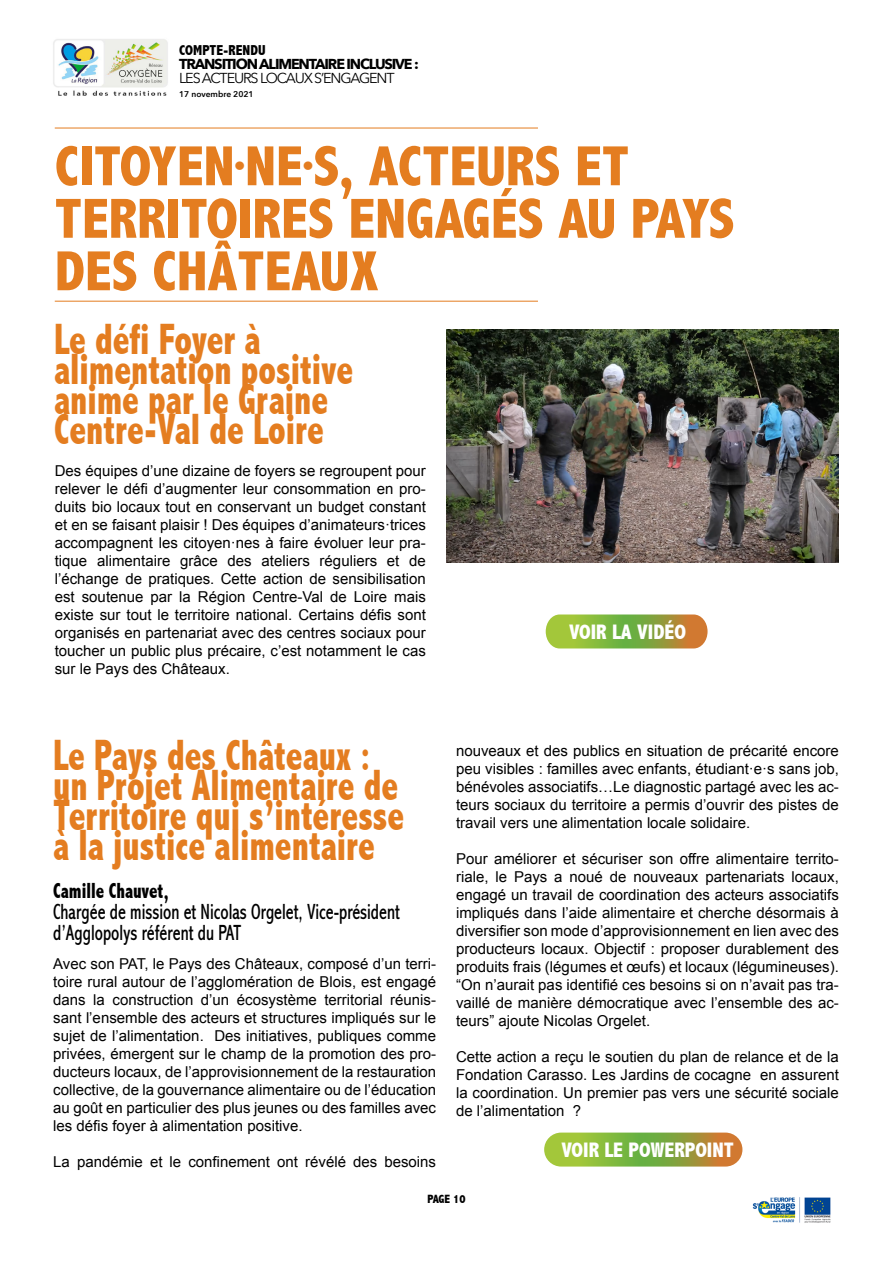
<style>
.page{position:relative;width:893px;height:1263px;background:#fff}
.page>*{position:absolute;margin:0;border:0;box-sizing:border-box;transform-origin:0 0}
.t1{font:800 condensed 57px/52.5px "Abadi";color:#e47d20}
.t2{font:800 condensed 43.95px "Abadi";color:#e47d20;scale:.82 1}
.t3{font:21.9px/21px "Abadi MT Condensed";color:#000;scale:.82 1}
.t4{font:800 condensed 21.9px "Abadi";color:#000;scale:.82 1}
.t5{font:800 condensed 21px "Abadi";color:#fff}
.t6{font:15px/18px "Arial";color:#000;text-align:justify}
.t7{font:700 14.4px "Avenir Next";letter-spacing:-.08em;color:#000}
.t8{font:14.4px "Avenir Next";letter-spacing:-.08em;color:#000}
.t9{font:800 condensed 14.4px "Abadi";color:#000}
.t10{font:800 condensed 12px "Abadi";letter-spacing:-.015em;color:#000}
.t11{font:600 8.4px "Avenir Next";color:#000}
</style>
<div class="page">
<img style="left:53px;top:39px;width:115px;height:57px">
<img style="left:752px;top:1197px;width:79px;height:26px">
<hr style="left:55px;top:128px;width:483px;height:1px;background:#e47d20">
<hr style="left:55px;top:301px;width:483px;height:1px;background:#e47d20">
<img style="left:446px;top:329px;width:393px;height:233px">
<svg style="left:546px;top:614px;width:162px;height:34px;background:#9aad45"></svg>
<svg style="left:544px;top:1132px;width:198px;height:34px;background:#96aa3e"></svg>
<p class="t9" style="left:179px;top:42px;width:88px">COMPTE-RENDU</p>
<p class="t7" style="left:179px;top:55px;width:241px">TRANSITION ALIMENTAIRE INCLUSIVE :</p>
<p class="t8" style="left:179px;top:69px;width:217px">LES ACTEURS LOCAUX S’ENGAGENT</p>
<p class="t11" style="left:179px;top:89px;width:76px">17 novembre 2021</p>
<h1 class="t1" style="left:55px;top:142px;width:681px">CITOYEN<sup>•</sup>NE<sup>•</sup>S, ACTEURS ET<br>TERRITOIRES ENGAGÉS AU PAYS<br>DES CHÂTEAUX</h1>
<h2 class="t2" style="left:54px;top:316px;width:253px">Le défi Foyer à</h2>
<h2 class="t2" style="left:54px;top:346px;width:367px">alimentation positive</h2>
<h2 class="t2" style="left:54px;top:376px;width:336px">animé par le Graine</h2>
<h2 class="t2" style="left:54px;top:406px;width:331px">Centre-Val de Loire</h2>
<p class="t6" style="left:55px;top:462px;width:373px">Des équipes d’une dizaine de foyers se regroupent pour relever le défi d’augmenter leur consommation en pro&shy;duits bio locaux tout en conservant un budget constant et en se faisant plaisir ! Des équipes d’animateurs·trices accompagnent les citoyen·nes à faire évoluer leur pra&shy;tique alimentaire grâce des ateliers réguliers et de l’échange de pratiques. Cette action de sensibilisation est soutenue par la Région Centre-Val de Loire mais existe sur tout le territoire national. Certains défis sont organisés en partenariat avec des centres sociaux pour toucher un public plus précaire, c’est notamment le cas sur le Pays des Châteaux.</p>
<h3 class="t5" style="left:569px;top:620px;width:118px">VOIR LA VIDÉO</h3>
<h2 class="t2" style="left:53px;top:731px;width:389px">Le Pays des Châteaux :</h2>
<h2 class="t2" style="left:53px;top:761px;width:423px">un Projet Alimentaire de</h2>
<h2 class="t2" style="left:53px;top:791px;width:430px">Territoire qui s’intéresse</h2>
<h2 class="t2" style="left:53px;top:821px;width:394px">à la justice alimentaire</h2>
<h3 class="t4" style="left:53px;top:879px;width:142px">Camille Chauvet,</h3>
<h3 class="t3" style="left:53px;top:903px;width:424px">Chargée de mission et Nicolas Orgelet, Vice-président d’Agglopolys référent du PAT</h3>
<p class="t6" style="left:53px;top:954px;width:384px">Avec son PAT, le Pays des Châteaux, composé d’un terri&shy;toire rural autour de l’agglomération de Blois, est engagé dans la construction d’un écosystème territorial réunis&shy;sant l’ensemble des acteurs et structures impliqués sur le sujet de l’alimentation. Des initiatives, publiques comme privées, émergent sur le champ de la promotion des pro&shy;ducteurs locaux, de l’approvisionnement de la restauration collective, de la gouvernance alimentaire ou de l’éducation au goût en particulier des plus jeunes ou des familles avec les défis foyer à alimentation positive.</p>
<p class="t6" style="left:53px;top:1152px;width:384px">La pandémie et le confinement ont révélé des besoins</p>
<p class="t6" style="left:456px;top:741px;width:384px">nouveaux et des publics en situation de précarité encore peu visibles : familles avec enfants, étudiant·e·s sans job, bénévoles associatifs…Le diagnostic partagé avec les ac&shy;teurs sociaux du territoire a permis d’ouvrir des pistes de travail vers une alimentation locale solidaire.</p>
<p class="t6" style="left:456px;top:849px;width:384px">Pour améliorer et sécuriser son offre alimentaire territo&shy;riale, le Pays a noué de nouveaux partenariats locaux, engagé un travail de coordination des acteurs associatifs impliqués dans l’aide alimentaire et cherche désormais à diversifier son mode d’approvisionnement en lien avec des producteurs locaux. Objectif : proposer durablement des produits frais (légumes et œufs) et locaux (légumineuses). “On n’aurait pas identifié ces besoins si on n’avait pas tra&shy;vaillé de manière démocratique avec l’ensemble des ac&shy;teurs” ajoute Nicolas Orgelet.</p>
<p class="t6" style="left:456px;top:1047px;width:384px">Cette action a reçu le soutien du plan de relance et de la Fondation Carasso. Les Jardins de cocagne en assurent la coordination. Un premier pas vers une sécurité sociale de l’alimentation ?</p>
<h3 class="t5" style="left:561px;top:1138px;width:174px">VOIR LE POWERPOINT</h3>
<p class="t10" style="left:427px;top:1193px;width:39px">PAGE 10</p>
</div>
